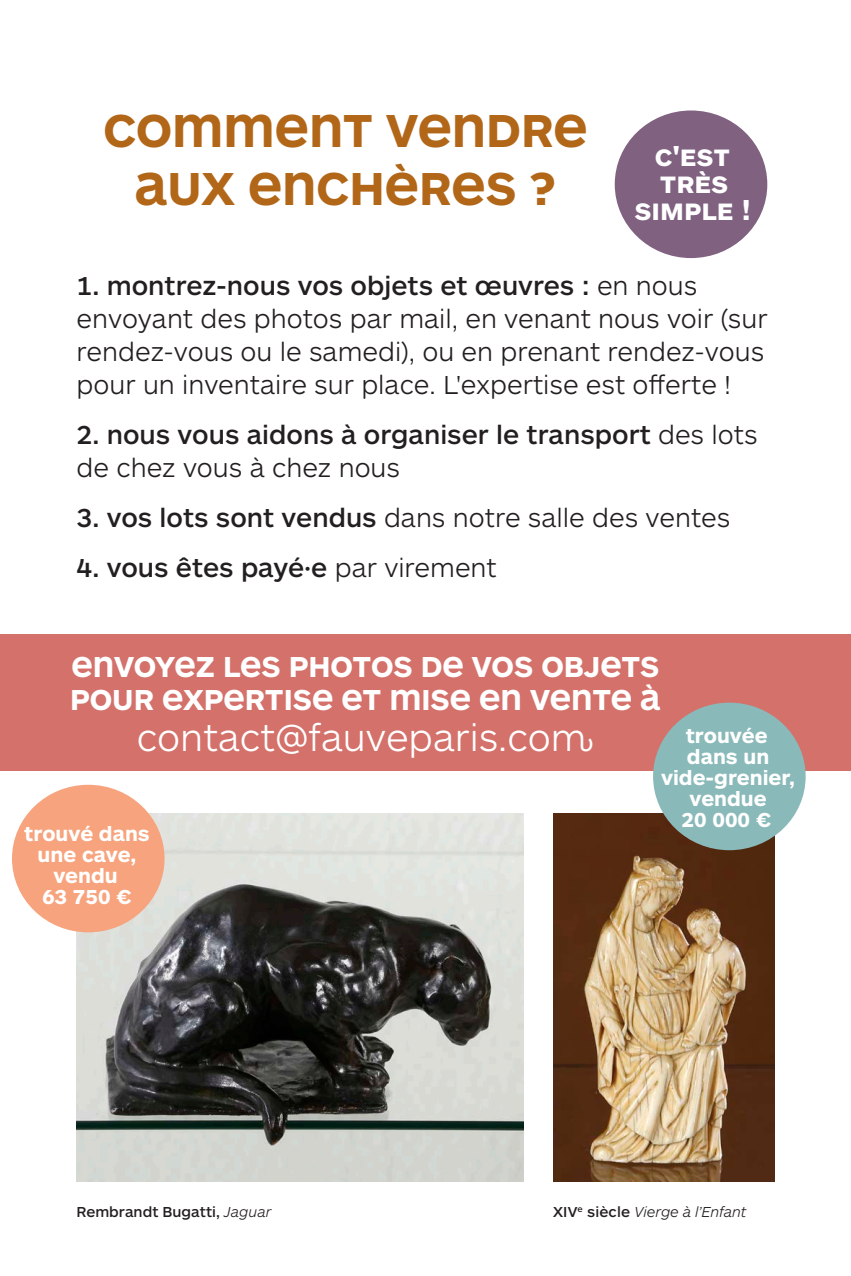
<style>
.page{position:relative;width:851px;height:1276px;background:#fff}
.page>*{position:absolute;margin:0;border:0;box-sizing:border-box;transform-origin:0 0}
.t1{font:700 48px/57.6px "ARS Maquette Pro";color:#b26618;text-align:center}
.t2{font:300 39px "ARS Maquette Pro";color:#fff}
.t3{font:700 30px/27px "ARS Maquette Pro";color:#fff;text-align:center}
.t4{font:300 27px/33px "ARS Maquette Pro";color:#231f20}
.t5{font:500 27px/33px "ARS Maquette Pro";color:#231f20}
.t6{font:700 21px/21px "ARS Maquette Pro";color:#fff;text-align:center}
.t7{font:italic 300 15px "ARS Maquette Pro";letter-spacing:-.01em;color:#231f20}
.t8{font:500 15px "ARS Maquette Pro";color:#231f20}
.s1{font-weight:500}
.s2{font-weight:300}
.s3{font-weight:300;font-style:italic}
.s4{font-weight:500;font-style:normal}
</style>
<div class="page">
<div style="left:0;top:635px;width:850px;height:136px;background:#d3716a"></div>
<div style="left:614px;top:110px;width:153px;height:148px;background:#806180;border-radius:50%"></div>
<img style="left:77px;top:813px;width:446px;height:368px">
<div style="left:12px;top:785px;width:152px;height:147px;background:#f7a37d;border-radius:50%"></div>
<img style="left:553px;top:813px;width:221px;height:368px">
<div style="left:653px;top:702px;width:152px;height:148px;background:#8ab9b9;border-radius:50%"></div>
<h1 class="t1" style="left:104px;top:99px;width:485px">COMMENT VENDRE<br>AUX ENCHÈRES ?</h1>
<p class="t3" style="left:634px;top:141px;width:118px">C'EST<br>TRÈS<br>SIMPLE !</p>
<p class="t4" style="left:77px;top:268px;width:692px"><span class="s1">1. montrez-nous vos objets et œuvres :</span> en nous envoyant des photos par mail, en venant nous voir (sur rendez-vous ou le samedi), ou en prenant rendez-vous pour un inventaire sur place. L'expertise est offerte !</p>
<p class="t5" style="left:77px;top:416px;width:682px">2. nous vous aidons à organiser le transport <span class="s2">des lots de chez vous à chez nous</span></p>
<p class="t4" style="left:77px;top:500px;width:655px"><span class="s1">3. vos lots sont vendus</span> dans notre salle des ventes</p>
<p class="t5" style="left:77px;top:549px;width:421px">4. vous êtes payé·e <span class="s2">par virement</span></p>
<p class="t3" style="left:70px;top:648px;width:591px;line-height:33px;text-align:left">ENVOYEZ LES PHOTOS DE VOS OBJETS<br>POUR EXPERTISE ET MISE EN VENTE À</p>
<h2 class="t2" style="left:137px;top:712px;width:459px">contact@fauveparis.com</h2>
<p class="t6" style="left:661px;top:724px;width:136px">TROUVÉE<br>DANS UN<br>VIDE-GRENIER,<br>VENDUE<br>20 000 €</p>
<p class="t6" style="left:24px;top:822px;width:127px">TROUVÉ DANS<br>UNE CAVE,<br>VENDU<br>63 750 €</p>
<p class="t8" style="left:77px;top:1201px;width:196px">Rembrandt Bugatti, <span class="s3">Jaguar</span></p>
<p class="t7" style="left:553px;top:1202px;width:195px"><span class="s4">XIV</span><sup>e</sup> <span class="s4">siècle</span> Vierge à l’Enfant</p>
</div>
